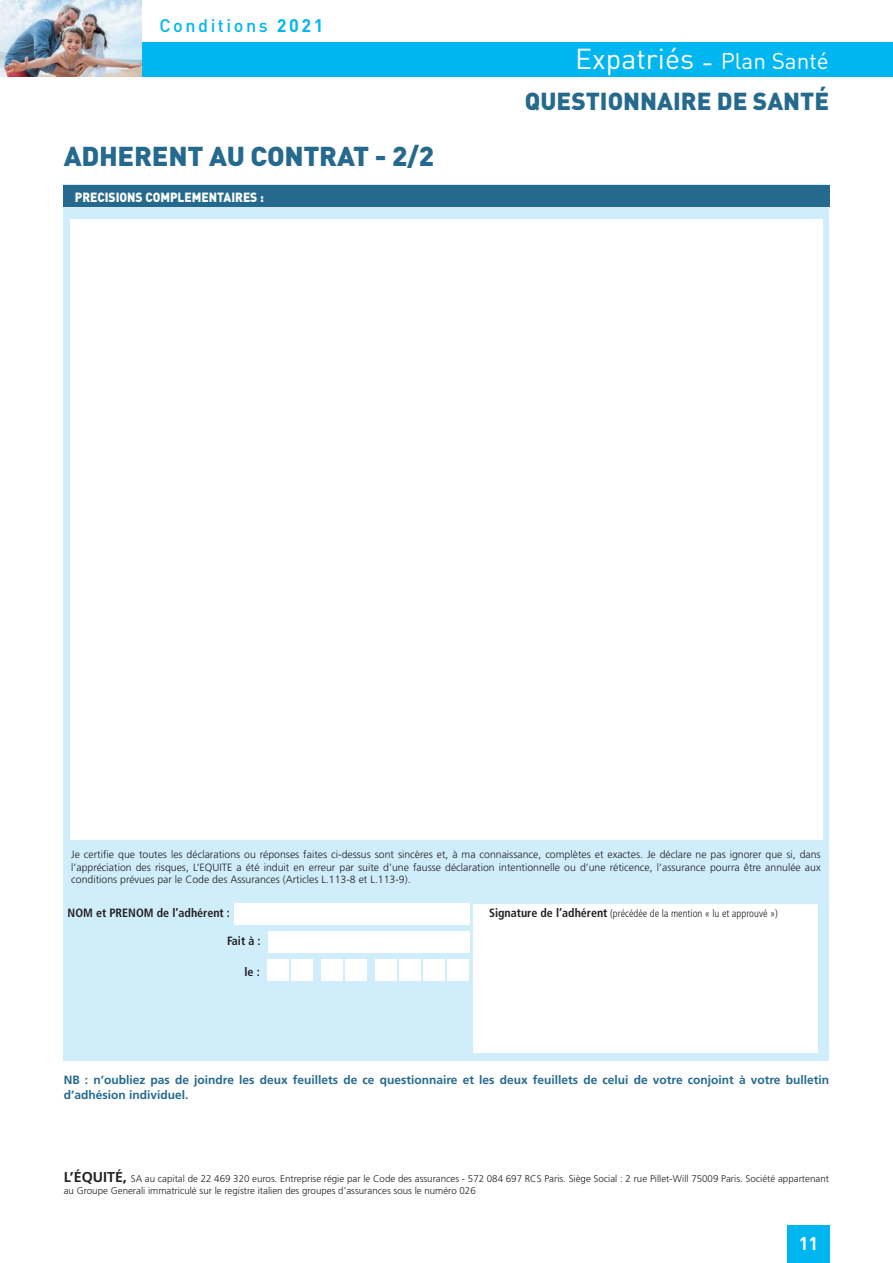
<style>
.page{position:relative;width:893px;height:1263px;background:#fff}
.page>*{position:absolute;margin:0;border:0;box-sizing:border-box;transform-origin:0 0}
.t1{font:28.5px "DIN";color:#fff}
.t2{font:900 27px "DIN";letter-spacing:-.01em;color:#256a8e}
.t3{font:900 24.3px "DIN";color:#256a8e}
.t4{font:700 18.15px "DIN";color:#fff}
.t5{font:500 18px "DIN";letter-spacing:.14em;color:#00b6f0}
.t6{font:900 13.2px "DIN";color:#fff;scale:.91 1}
.t7{font:700 12px/14.4px "Frutiger LT Std";color:#256a8e}
.t8{font:700 condensed 12px "Frutiger LT Std";color:#231f20}
.t9{font:300 10.5px/12.6px "Frutiger LT Std";color:#231f20;text-align:justify}
.t10{font:300 condensed 10.5px "Frutiger LT Std";color:#231f20}
.t11{font:300 9.75px/11.7px "Frutiger LT Std";color:#231f20}
.s1{font-weight:700}
.s2{font-size:22.5px}
.s3{font-weight:700;font-size:12px}
.s4{font-weight:700;font-size:14.25px}
</style>
<div class="page">
<div style="left:64px;top:184px;width:765px;height:877px;background:#cfedfb"></div>
<div style="left:63px;top:185px;width:766px;height:22px;background:#256a8e"></div>
<div style="left:70px;top:219px;width:753px;height:621px;background:#fff"></div>
<div style="left:0;top:43px;width:893px;height:34px;background:#00b6f0"></div>
<div style="left:787px;top:1225px;width:42px;height:38px;background:#00b6f0"></div>
<div style="left:269px;top:932px;width:201px;height:21px;background:#fff"></div>
<div style="left:234px;top:904px;width:236px;height:21px;background:#fff"></div>
<div style="left:473px;top:904px;width:345px;height:148px;background:#fff"></div>
<div style="left:267px;top:959px;width:21px;height:22px;background:#fff"></div>
<div style="left:291px;top:959px;width:22px;height:22px;background:#fff"></div>
<div style="left:321px;top:959px;width:22px;height:22px;background:#fff"></div>
<div style="left:345px;top:959px;width:22px;height:22px;background:#fff"></div>
<div style="left:375px;top:959px;width:22px;height:22px;background:#fff"></div>
<div style="left:399px;top:959px;width:22px;height:22px;background:#fff"></div>
<div style="left:424px;top:959px;width:21px;height:22px;background:#fff"></div>
<div style="left:448px;top:959px;width:21px;height:22px;background:#fff"></div>
<img style="left:0;top:0;width:141px;height:77px">
<h3 class="t5" style="left:159px;top:14px;width:166px">Conditions <span class="s1">2021</span></h3>
<h2 class="t2" style="left:64px;top:139px;width:372px">ADHERENT AU CONTRAT - 2/2</h2>
<p class="t6" style="left:75px;top:189px;width:209px">PRECISIONS COMPLEMENTAIRES :</p>
<h1 class="t1" style="left:575px;top:41px;width:255px">Expatriés - <span class="s2">Plan Santé</span></h1>
<h3 class="t3" style="left:525px;top:85px;width:306px">QUESTIONNAIRE DE SANTÉ</h3>
<p class="t9" style="left:71px;top:848px;width:751px">Je certifie que toutes les déclarations ou réponses faites ci-dessus sont sincères et, à ma connaissance, complètes et exactes. Je déclare ne pas ignorer que si, dans l’appréciation des risques, L’EQUITE a été induit en erreur par suite d’une fausse déclaration intentionnelle ou d’une réticence, l’assurance pourra être annulée aux conditions prévues par le Code des Assurances (Articles L.113-8 et L.113-9).</p>
<p class="t8" style="left:68px;top:905px;width:164px">NOM et PRENOM de l’adhérent :</p>
<p class="t10" style="left:489px;top:907px;width:290px"><span class="s3">Signature de l’adhérent</span> (précédée de la mention « lu et approuvé »)</p>
<p class="t8" style="left:227px;top:934px;width:35px">Fait à :</p>
<p class="t8" style="left:244px;top:964px;width:17px">le :</p>
<p class="t7" style="left:64px;top:1073px;width:767px">NB : n’oubliez pas de joindre les deux feuillets de ce questionnaire et les deux feuillets de celui de votre conjoint à votre bulletin d’adhésion individuel.</p>
<p class="t11" style="left:64px;top:1173px;width:767px"><span class="s4">L’ÉQUITÉ,</span> SA au capital de 22 469 320 euros. Entreprise régie par le Code des assurances - 572 084 697 RCS Paris. Siège Social : 2 rue Pillet-Will 75009 Paris. Société appartenant au Groupe Generali immatriculé sur le registre italien des groupes d’assurances sous le numéro 026</p>
<h3 class="t4" style="left:799px;top:1231px;width:21px">11</h3>
</div>
